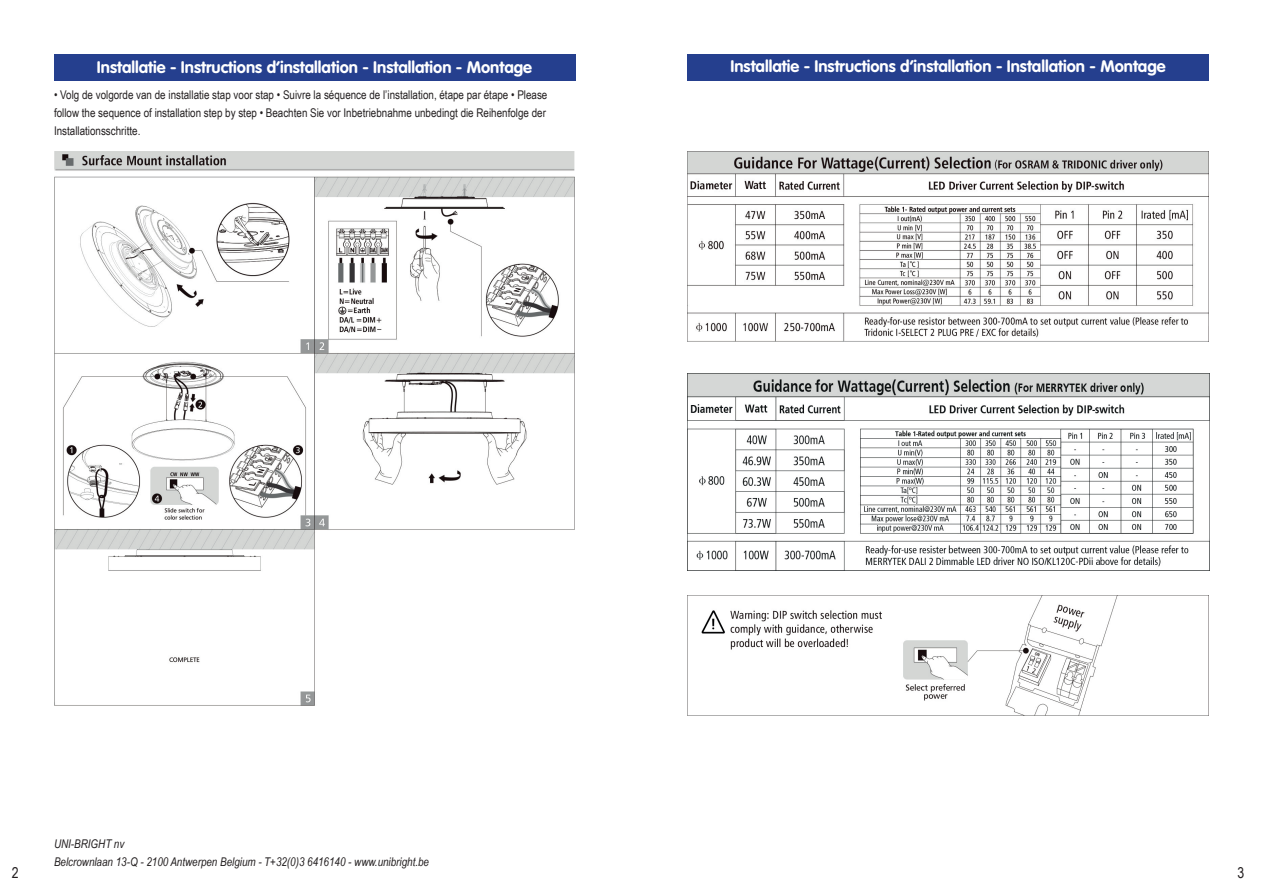
<style>
.page{position:relative;width:1263px;height:893px;background:#fff}
.page>*{position:absolute;margin:0;border:0;box-sizing:border-box;transform-origin:0 0}
.t1{font:700 16.5px "Unibright";color:#fff}
.t2{font:15px "Arial Narrow";color:#231f20}
.t3{font:12px/18px "Arial Narrow";color:#231f20;text-align:justify}
.t4{font:italic 12px/18px "Arial Narrow";color:#231f20}
</style>
<div class="page">
<div style="left:54px;top:54px;width:521px;height:27px;background:#253f8e"></div>
<div style="left:688px;top:54px;width:521px;height:27px;background:#253f8e"></div>
<img style="left:55px;top:152px;width:520px;height:553px">
<img style="left:688px;top:595px;width:521px;height:121px">
<img style="left:688px;top:152px;width:521px;height:189px">
<img style="left:687px;top:374px;width:522px;height:197px">
<h1 class="t1" style="left:97px;top:54px;width:437px">Installatie - Instructions d’installation - Installation - Montage</h1>
<h1 class="t1" style="left:730px;top:54px;width:437px">Installatie - Instructions d’installation - Installation - Montage</h1>
<p class="t3" style="left:54px;top:85px;width:495px">• Volg de volgorde van de installatie stap voor stap • Suivre la séquence de l’installation, étape par étape • Please follow the sequence of installation step by step • Beachten Sie vor Inbetriebnahme unbedingt die Reihenfolge der Installationsschritte.</p>
<p class="t4" style="left:54px;top:834px;width:377px">UNI-BRIGHT nv<br>Belcrownlaan 13-Q - 2100 Antwerpen Belgium - T+32(0)3 6416140 - www.unibright.be</p>
<p class="t2" style="left:12px;top:862px;width:8px">2</p>
<p class="t2" style="left:1237px;top:862px;width:8px">3</p>
</div>
